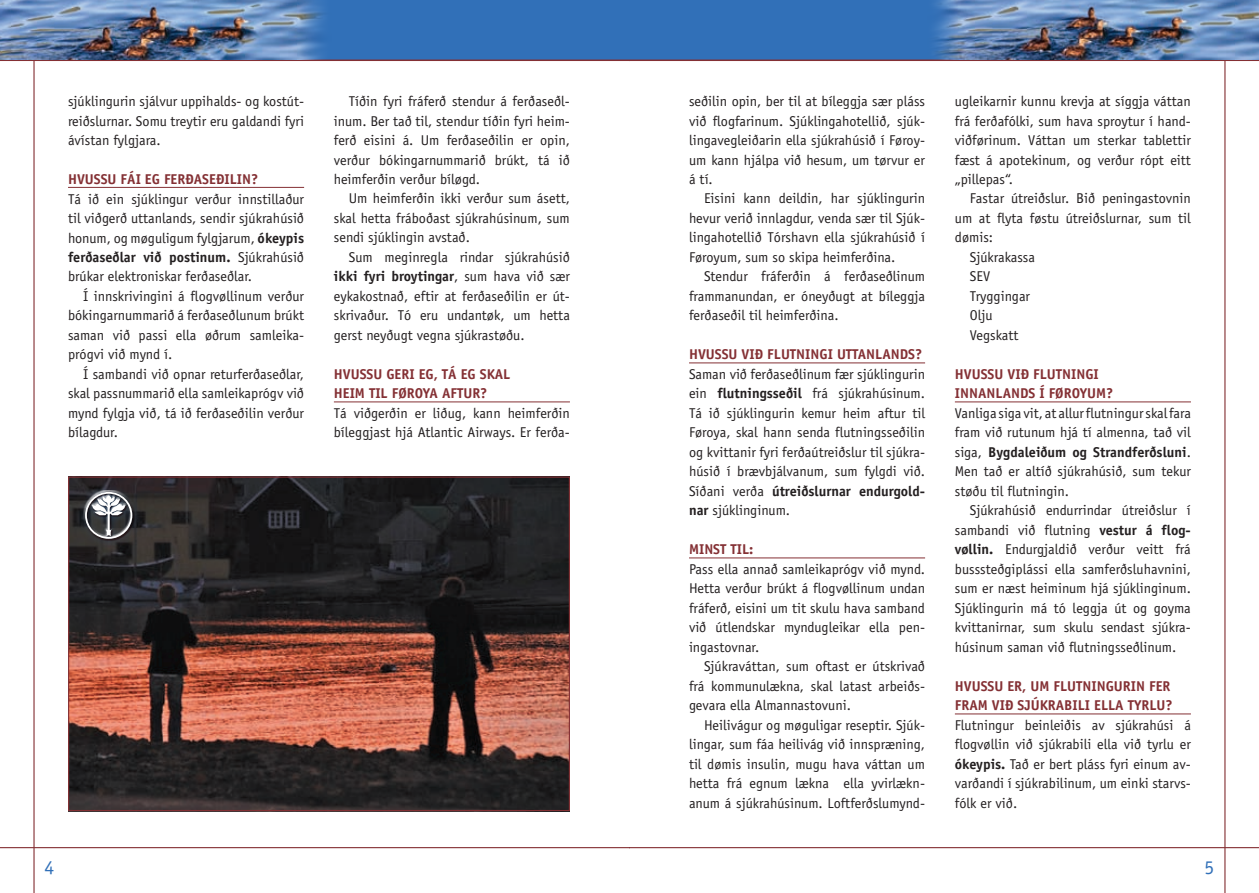
<style>
.page{position:relative;width:1259px;height:893px;background:#fff}
.page>*{position:absolute;margin:0;border:0;box-sizing:border-box;transform-origin:0 0}
.t1{font:19.5px "Officina Sans";color:#3170b8}
.t2{font:14.25px/19.5px "Officina Sans";color:#231f20;text-align:justify}
.t3{font:700 14.25px/19.5px "Officina Sans";color:#843034}
.s1{font-weight:700}
</style>
<div class="page">
<hr style="left:33px;top:0;width:2px;height:893px;background:#843034">
<hr style="left:0;top:847px;width:629px;height:1px;background:#843034">
<hr style="left:1224px;top:0;width:1px;height:893px;background:#843034">
<svg style="left:0;top:0;width:1259px;height:62px;background:#4976af"></svg>
<img style="left:925px;top:0;width:334px;height:60px">
<hr style="left:629px;top:847px;width:630px;height:1px;background:#843034">
<hr style="left:68px;top:187px;width:236px;height:1px;background:#843034">
<hr style="left:334px;top:402px;width:236px;height:1px;background:#843034">
<hr style="left:689px;top:363px;width:236px;height:1px;background:#843034">
<hr style="left:689px;top:558px;width:236px;height:1px;background:#843034">
<hr style="left:955px;top:402px;width:236px;height:1px;background:#843034">
<hr style="left:955px;top:714px;width:236px;height:1px;background:#843034">
<img style="left:70px;top:479px;width:498px;height:330px">
<div style="left:76px;top:483px;width:65px;height:65px;background:#3170b8;opacity:.5"></div>
<div style="left:83px;top:490px;width:49px;height:48px;background:#fff;opacity:.75"></div>
<div style="left:84px;top:493px;width:51px;height:48px;background:#843034;opacity:.75"></div>
<svg style="left:85px;top:492px;width:47px;height:47px"></svg>
<p class="t2" style="left:68px;top:91px;width:237px">sjúklingurin sjálvur uppihalds- og kostút&shy;reiðslurnar. Somu treytir eru galdandi fyri ávístan fylgjara.</p>
<p class="t3" style="left:68px;top:169px;width:192px">HVUSSU FÁI EG FERÐASEÐILIN?</p>
<p class="t2" style="left:68px;top:189px;width:237px">Tá ið ein sjúklingur verður innstillaður til viðgerð uttanlands, sendir sjúkrahúsið honum, og møguligum fylgjarum, <span class="s1">ÓKEYPIS FERÐASEÐLAR VIÐ POSTINUM.</span> Sjúkrahúsið brúkar elektroniskar ferðaseðlar.</p>
<p class="t2" style="left:68px;top:286px;width:237px;text-indent:15px">Í innskrivingini á flogvøllinum verður bókingarnummarið á ferðaseðlunum brúkt saman við passi ella øðrum samleika&shy;prógvi við mynd í.</p>
<p class="t2" style="left:68px;top:364px;width:237px;text-indent:15px">Í sambandi við opnar returferðaseðlar, skal passnummarið ella samleikaprógv við mynd fylgja við, tá ið ferðaseðilin verður bílagdur.</p>
<p class="t2" style="left:334px;top:91px;width:238px;text-indent:15px">Tíðin fyri fráferð stendur á ferðaseðl&shy;inum. Ber tað til, stendur tíðin fyri heim&shy;ferð eisini á. Um ferðaseðilin er opin, verður bókingarnummarið brúkt, tá ið heimferðin verður bíløgd.</p>
<p class="t2" style="left:334px;top:189px;width:237px;text-indent:15px">Um heimferðin ikki verður sum ásett, skal hetta fráboðast sjúkrahúsinum, sum sendi sjúklingin avstað.</p>
<p class="t2" style="left:334px;top:247px;width:237px;text-indent:15px">Sum meginregla rindar sjúkrahúsið <span class="s1">IKKI FYRI BROYTINGAR</span>, sum hava við sær eykakostnað, eftir at ferðaseðilin er út&shy;skrivaður. Tó eru undantøk, um hetta gerst neyðugt vegna sjúkrastøðu.</p>
<p class="t3" style="left:334px;top:364px;width:162px">HVUSSU GERI EG, TÁ EG SKAL<br>H EIM TIL FØROYA AFTUR?</p>
<p class="t2" style="left:334px;top:403px;width:237px">Tá viðgerðin er liðug, kann heimferðin bíleggjast hjá Atlantic Airways. Er ferða-</p>
<p class="t2" style="left:689px;top:91px;width:237px">seðilin opin, ber til at bíleggja sær pláss við flogfarinum. Sjúklingahotellið, sjúk&shy;lingavegleiðarin ella sjúkrahúsið í Føroy&shy;um kann hjálpa við hesum, um tørvur er á tí.</p>
<p class="t2" style="left:689px;top:189px;width:238px;text-indent:15px">Eisini kann deildin, har sjúklingurin hevur verið innlagdur, venda sær til Sjúk&shy;lingahotellið Tórshavn ella sjúkrahúsið í Føroyum, sum so skipa heimferðina.</p>
<p class="t2" style="left:689px;top:267px;width:237px;text-indent:15px">Stendur fráferðin á ferðaseðlinum frammanundan, er óneyðugt at bíleggja ferðaseðil til heimferðina.</p>
<p class="t3" style="left:689px;top:345px;width:235px">HVUSSU VIÐ FLUTNINGI UTTANLANDS?</p>
<p class="t2" style="left:689px;top:364px;width:238px;text-align:left">Saman við ferðaseðlinum fær sjúklingurin ein <span class="s1">FLUTNINGSSEÐIL</span> frá sjúkrahúsinum.<br>Tá ið sjúklingurin kemur heim aftur til Føroya, skal hann senda flutningsseðilin og kvittanir fyri ferðaútreiðslur til sjúkra&shy;húsið í brævbjálvanum, sum fylgdi við.<br>Síðani verða <span class="s1">ÚTREIÐSLURNAR ENDURGOLD-NAR</span> sjúklinginum.</p>
<p class="t3" style="left:689px;top:540px;width:66px">MINST TIL:</p>
<p class="t2" style="left:689px;top:559px;width:237px;text-align:left">Pass ella annað samleikaprógv við mynd.<br>Hetta verður brúkt á flogvøllinum undan fráferð, eisini um tit skulu hava samband við útlendskar myndugleikar ella pen&shy;ingastovnar.</p>
<p class="t2" style="left:689px;top:657px;width:238px;text-indent:15px">Sjúkraváttan, sum oftast er útskrivað frá kommunulækna, skal latast arbeiðs&shy;gevara ella Almannastovuni.</p>
<p class="t2" style="left:689px;top:715px;width:237px;text-indent:15px">Heilivágur og møguligar reseptir. Sjúk&shy;lingar, sum fáa heilivág við innspræning, til dømis insulin, mugu hava váttan um hetta frá egnum lækna ella yvirlækn&shy;anum á sjúkrahúsinum. Loftferðslumynd-</p>
<p class="t2" style="left:955px;top:91px;width:237px">ugleikarnir kunnu krevja at síggja váttan frá ferðafólki, sum hava sproytur í hand&shy;viðførinum. Váttan um sterkar tablettir fæst á apotekinum, og verður rópt eitt „pillepas“.</p>
<p class="t2" style="left:970px;top:189px;width:222px">Fastar útreiðslur. Bið peningastovnin</p>
<p class="t2" style="left:955px;top:208px;width:237px">um at flyta føstu útreiðslurnar, sum til</p>
<p class="t2" style="left:955px;top:228px;width:40px">dømis:</p>
<p class="t2" style="left:970px;top:247px;width:67px">Sjúkrakassa</p>
<p class="t2" style="left:970px;top:267px;width:22px">SEV</p>
<p class="t2" style="left:970px;top:286px;width:62px">Tryggingar</p>
<p class="t2" style="left:970px;top:306px;width:24px">Olju</p>
<p class="t2" style="left:970px;top:325px;width:50px">Vegskatt</p>
<p class="t3" style="left:955px;top:364px;width:160px">HVUSSU VIÐ FLUTNINGI<br>INNANLANDS Í FØROYUM?</p>
<p class="t2" style="left:955px;top:403px;width:238px;text-align:left">Vanliga siga vit, at allur flutningur skal fara fram við rutunum hjá tí almenna, tað vil siga, <span class="s1">BYGDALEIÐUM OG STRANDFERÐSLUNI</span>.<br>Men tað er altíð sjúkrahúsið, sum tekur støðu til flutningin.</p>
<p class="t2" style="left:955px;top:501px;width:237px;text-align:left;text-indent:15px">Sjúkrahúsið endurrindar útreiðslur í sambandi við flutning <span class="s1">VESTUR Á FLOG-VØLLIN.</span> Endurgjaldið verður veitt frá busssteðgiplássi ella samferðsluhavnini, sum er næst heiminum hjá sjúklinginum.<br>Sjúklingurin má tó leggja út og goyma kvittanirnar, sum skulu sendast sjúkra&shy;húsinum saman við flutningsseðlinum.</p>
<p class="t3" style="left:955px;top:676px;width:217px">HVUSSU ER, UM FLUTNINGURIN FER<br>FRAM VIÐ SJÚKRABILI ELLA</p>
<p class="t3" style="left:1127px;top:696px;width:46px">TYRLU?</p>
<p class="t2" style="left:955px;top:715px;width:237px">Flutningur beinleiðis av sjúkrahúsi á flogvøllin við sjúkrabili ella við tyrlu er <span class="s1">ÓKEYPIS.</span> Tað er bert pláss fyri einum av&shy;varðandi í sjúkrabilinum, um einki starvs&shy;fólk er við.</p>
<h1 class="t1" style="left:45px;top:856px;width:11px">4</h1>
<h1 class="t1" style="left:1204px;top:856px;width:11px">5</h1>
</div>
